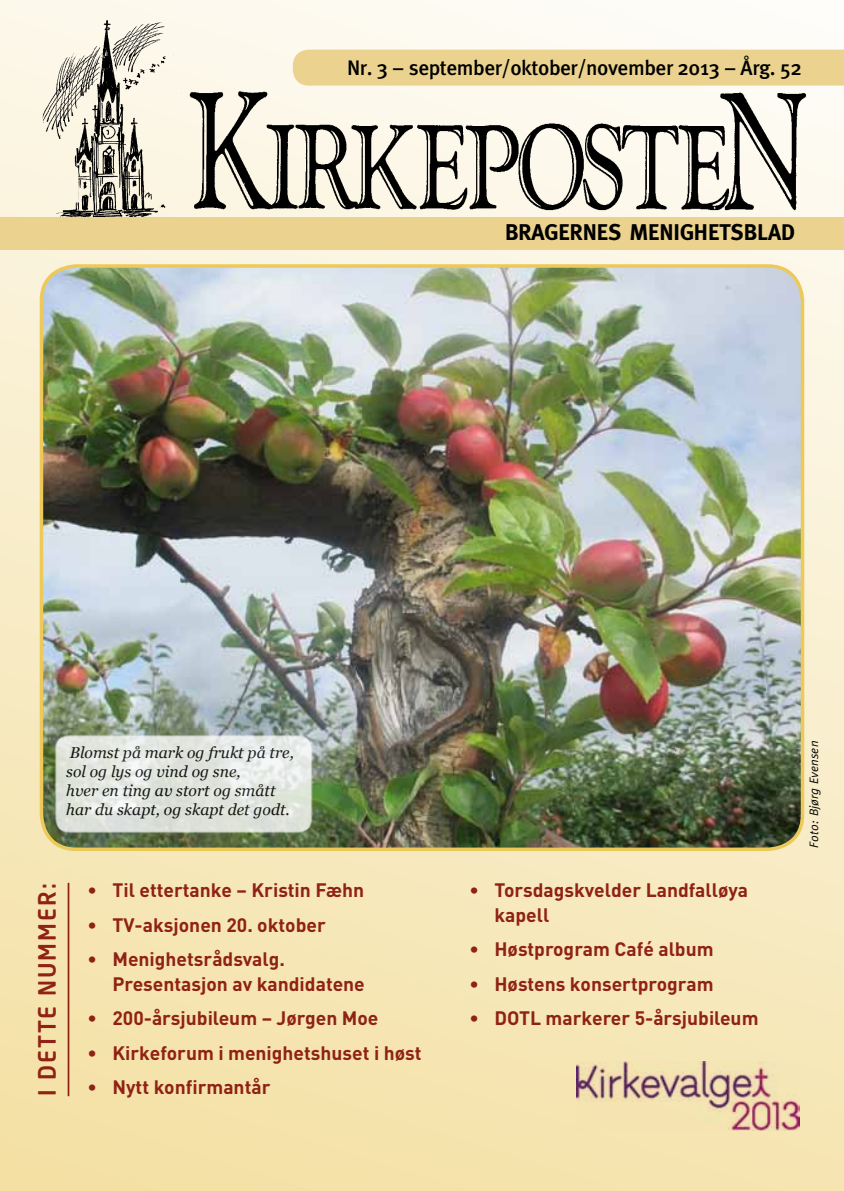
<style>
.page{position:relative;width:844px;height:1191px;background:#fff}
.page>*{position:absolute;margin:0;border:0;box-sizing:border-box;transform-origin:0 0}
.t1{font:500 23.62px "Neo Sans Std";letter-spacing:.09em;color:#8f2214;scale:.95 1}
.t2{font:700 22.75px "Meta";color:#000001}
.t3{font:500 21px "Meta";letter-spacing:-.02em;color:#000001}
.t4{font:700 19.25px/24.5px "DIN";color:#8f2214}
.t5{font:italic 15.75px/18.9px "Georgia";color:#000001}
.t6{font:italic 12.25px "Meta";color:#000001}
</style>
<div class="page">
<div style="left:0;top:0;width:843px;height:1191px;background:linear-gradient(to bottom,#fdfaf1,#f5e2a9)"></div>
<div style="left:293px;top:50px;width:550px;height:36px;background:#ebd28e"></div>
<img style="left:190px;top:77px;width:618px;height:137px">
<img style="left:41px;top:18px;width:142px;height:199px">
<hr style="left:68px;top:882px;width:1px;height:214px;background:#8f2214">
<div style="left:0;top:217px;width:843px;height:32px;background:#ebd28e"></div>
<img style="left:41px;top:266px;width:761px;height:583px">
<div style="left:40px;top:264px;width:764px;height:587px;border:4px solid #edc95a;border-radius:35px"></div>
<svg style="left:55px;top:735px;width:257px;height:97px;background:#e3e6e0"></svg>
<div style="left:55px;top:734px;width:258px;height:99px;border:2px solid #fff;border-radius:15px"></div>
<img style="left:576px;top:1062px;width:223px;height:68px">
<p class="t3" style="left:347px;top:56px;width:456px">Nr. 3 – september/oktober/november 2013 – Årg. 52</p>
<p class="t2" style="left:505px;top:219px;width:291px">BRAGERNES MENIGHETSBLAD</p>
<p class="t5" style="left:66px;top:743px;width:229px">Blomst på mark og frukt på tre, sol og lys og vind og sne,<br>hver en ting av stort og smått har du skapt, og skapt det godt.</p>
<p class="t1" style="left:32px;top:1096px;width:225px;rotate:-90deg">I dette nummer:</p>
<p class="t4" style="left:88px;top:877px;width:278px">• Til ettertanke – Kristin Fæhn</p>
<p class="t4" style="left:88px;top:911px;width:240px">• TV-aksjonen 20. oktober</p>
<p class="t4" style="left:112px;top:946px;width:254px;text-indent:-25px">• Menighetsrådsvalg.<br>Presentasjon av kandidatene</p>
<p class="t4" style="left:88px;top:1005px;width:292px">• 200-årsjubileum – Jørgen Moe</p>
<p class="t4" style="left:88px;top:1039px;width:335px">• Kirkeforum i menighetshuset i høst</p>
<p class="t4" style="left:88px;top:1074px;width:184px">• Nytt konfirmantår</p>
<p class="t4" style="left:494px;top:877px;width:255px;text-indent:-25px">• Torsdagskvelder Landfalløya kapell</p>
<p class="t4" style="left:469px;top:936px;width:245px">• Høstprogram Café album</p>
<p class="t4" style="left:469px;top:970px;width:245px">• Høstens konsertprogram</p>
<p class="t4" style="left:469px;top:1005px;width:290px">• DOTL markerer 5-årsjubileum</p>
<p class="t6" style="left:806px;top:847px;width:108px;rotate:-90deg">Foto: Bjørg Evensen</p>
</div>
